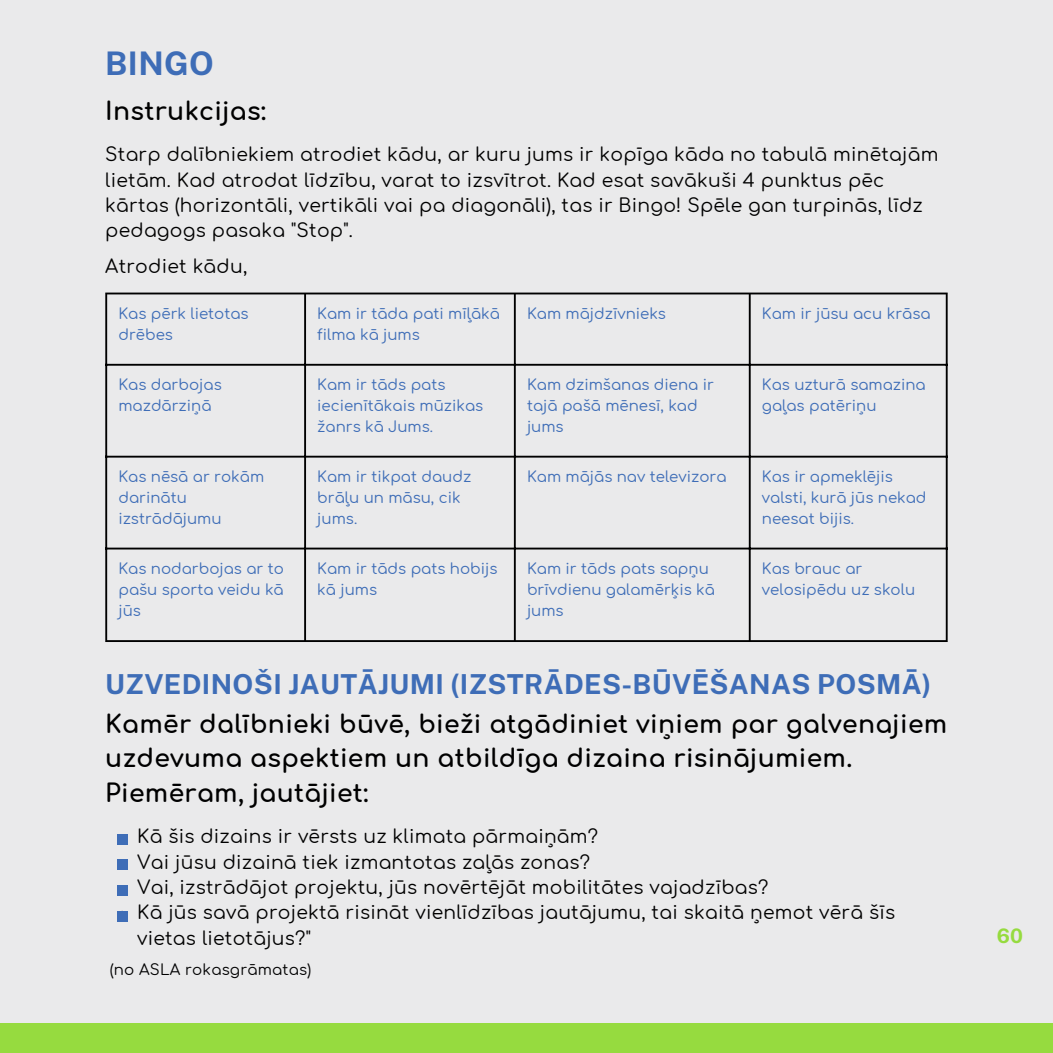
<style>
.page{position:relative;width:1053px;height:1053px;background:#fff}
.page>*{position:absolute;margin:0;border:0;box-sizing:border-box;transform-origin:0 0}
.t1{font:700 32.5px "Public Sans";letter-spacing:.015em;color:#3e6db7}
.t2{font:700 27.5px "Public Sans";letter-spacing:.015em;color:#3e6db7}
.t3{font:700 25px/34.8px "Comfortaa";letter-spacing:.015em;color:#000}
.t4{font:700 20px "Public Sans";color:#96db3f}
.t5{font:18.75px/25.2px "Comfortaa";letter-spacing:.015em;color:#000}
.t6{font:15px/20.6px "Comfortaa";color:#3e6db7}
.t7{font:15px "Comfortaa";letter-spacing:.015em;color:#000}
</style>
<div class="page">
<div style="left:0;top:0;width:1052px;height:1053px;background:#eaeaeb"></div>
<div style="left:0;top:1023px;width:1052px;height:30px;background:#96db3f"></div>
<hr style="left:105px;top:294px;width:2px;height:346px;background:#000">
<hr style="left:304px;top:294px;width:2px;height:346px;background:#000">
<hr style="left:514px;top:294px;width:1px;height:346px;background:#000">
<hr style="left:748px;top:294px;width:2px;height:346px;background:#000">
<hr style="left:945px;top:294px;width:2px;height:346px;background:#000">
<hr style="left:105px;top:293px;width:842px;height:1px;background:#000">
<hr style="left:105px;top:364px;width:842px;height:2px;background:#000">
<hr style="left:105px;top:456px;width:842px;height:2px;background:#000">
<hr style="left:105px;top:548px;width:842px;height:1px;background:#000">
<hr style="left:105px;top:640px;width:842px;height:2px;background:#000">
<div style="left:117px;top:834px;width:11px;height:11px;background:#3e6db7"></div>
<div style="left:117px;top:859px;width:11px;height:11px;background:#3e6db7"></div>
<div style="left:117px;top:885px;width:11px;height:11px;background:#3e6db7"></div>
<div style="left:117px;top:911px;width:11px;height:10px;background:#3e6db7"></div>
<h1 class="t1" style="left:105px;top:44px;width:110px">BINGO</h1>
<h3 class="t3" style="left:105px;top:95px;width:162px">Instrukcijas:</h3>
<h4 class="t5" style="left:105px;top:143px;width:834px">Starp dalībniekiem atrodiet kādu, ar kuru jums ir kopīga kāda no tabulā minētajām lietām. Kad atrodat līdzību, varat to izsvītrot. Kad esat savākuši 4 punktus pēc kārtas (horizontāli, vertikāli vai pa diagonāli), tas ir Bingo! Spēle gan turpinās, līdz pedagogs pasaka "Stop".</h4>
<h4 class="t5" style="left:105px;top:254px;width:143px">Atrodiet kādu,</h4>
<p class="t6" style="left:118px;top:304px;width:132px">Kas pērk lietotas drēbes</p>
<p class="t6" style="left:317px;top:304px;width:184px">Kam ir tāda pati mīļākā filma kā jums</p>
<p class="t6" style="left:527px;top:304px;width:140px">Kam mājdzīvnieks</p>
<p class="t6" style="left:762px;top:304px;width:170px">Kam ir jūsu acu krāsa</p>
<p class="t6" style="left:118px;top:375px;width:105px">Kas darbojas mazdārziņā</p>
<p class="t6" style="left:317px;top:375px;width:167px">Kam ir tāds pats iecienītākais mūzikas žanrs kā Jums.</p>
<p class="t6" style="left:527px;top:375px;width:188px">Kam dzimšanas diena ir tajā pašā mēnesī, kad jums</p>
<p class="t6" style="left:762px;top:375px;width:165px">Kas uzturā samazina gaļas patēriņu</p>
<p class="t6" style="left:118px;top:467px;width:147px">Kas nēsā ar rokām darinātu izstrādājumu</p>
<p class="t6" style="left:317px;top:467px;width:155px">Kam ir tikpat daudz brāļu un māsu, cik jums.</p>
<p class="t6" style="left:527px;top:467px;width:201px">Kam mājās nav televizora</p>
<p class="t6" style="left:762px;top:467px;width:166px">Kas ir apmeklējis valsti, kurā jūs nekad neesat bijis.</p>
<p class="t6" style="left:118px;top:559px;width:167px;text-align:justify">Kas nodarbojas ar to pašu sporta veidu kā jūs</p>
<p class="t6" style="left:317px;top:559px;width:182px">Kam ir tāds pats hobijs kā jums</p>
<p class="t6" style="left:527px;top:559px;width:189px">Kam ir tāds pats sapņu brīvdienu galamērķis kā jums</p>
<p class="t6" style="left:762px;top:559px;width:155px">Kas brauc ar velosipēdu uz skolu</p>
<h2 class="t2" style="left:105px;top:668px;width:827px">UZVEDINOŠI JAUTĀJUMI (IZSTRĀDES-BŪVĒŠANAS POSMĀ)</h2>
<h3 class="t3" style="left:105px;top:707px;width:843px">Kamēr dalībnieki būvē, bieži atgādiniet viņiem par galvenajiem uzdevuma aspektiem un atbildīga dizaina risinājumiem.<br>Piemēram, jautājiet:</h3>
<p class="t5" style="left:137px;top:825px;width:462px">Kā šis dizains ir vērsts uz klimata pārmaiņām?</p>
<p class="t5" style="left:137px;top:850px;width:454px">Vai jūsu dizainā tiek izmantotas zaļās zonas?</p>
<p class="t5" style="left:137px;top:875px;width:632px">Vai, izstrādājot projektu, jūs novērtējāt mobilitātes vajadzības?</p>
<p class="t5" style="left:137px;top:900px;width:759px">Kā jūs savā projektā risināt vienlīdzības jautājumu, tai skaitā ņemot vērā šīs vietas lietotājus?"</p>
<p class="t7" style="left:110px;top:961px;width:203px">(no ASLA rokasgrāmatas)</p>
<p class="t4" style="left:996px;top:924px;width:28px">60</p>
</div>
